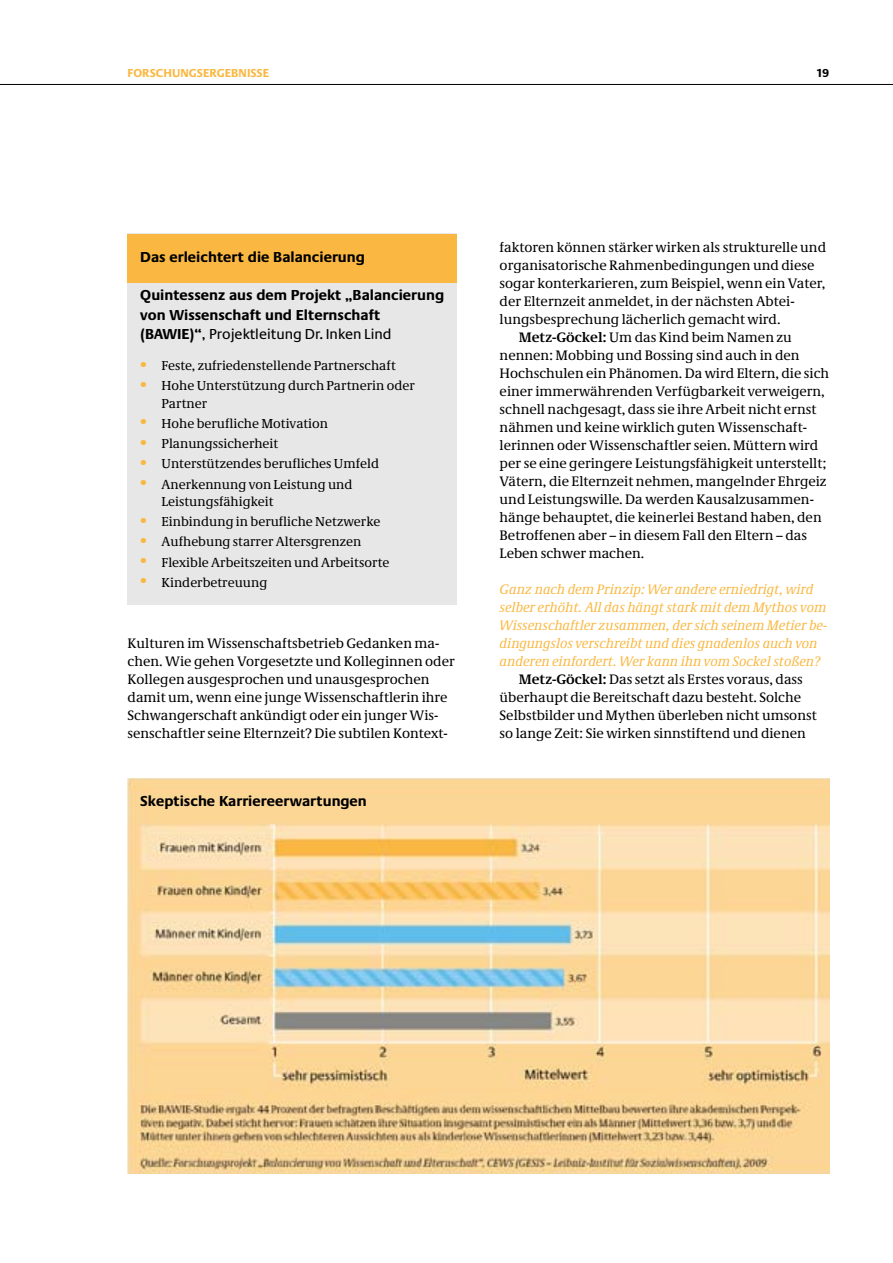
<style>
.page{position:relative;width:893px;height:1263px;background:#fff}
.page>*{position:absolute;margin:0;border:0;box-sizing:border-box;transform-origin:0 0}
.t1{font:19.5px/20.2px "Neue Demos";color:#fab842;text-align:justify}
.t2{font:700 15px/19.5px "Neue Praxis";color:#000}
.t3{font:14.25px/18px "Neue Demos";color:#000}
.t4{font:italic 14.25px/18px "Neue Demos";color:#fab842}
.t5{font:13.5px/20.2px "Neue Demos";color:#000}
.t6{font:700 12px "Neue Praxis";letter-spacing:.005em;color:#fab842}
.t7{font:700 12px "Neue Praxis";color:#000}
.s1{font-weight:400}
.s2{font-weight:700}
</style>
<div class="page">
<hr style="left:0;top:84px;width:893px;height:1px;background:#000">
<div style="left:128px;top:234px;width:329px;height:371px;background:#e7e7e7"></div>
<div style="left:128px;top:234px;width:329px;height:48px;background:#fab842"></div>
<img style="left:128px;top:778px;width:701px;height:396px">
<p class="t6" style="left:128px;top:66px;width:143px">FoRSCHunGSERGEBnISSE</p>
<p class="t7" style="left:817px;top:66px;width:13px">19</p>
<h3 class="t2" style="left:140px;top:247px;width:226px">Das erleichtert die Balancierung</h3>
<p class="t2" style="left:140px;top:285px;width:305px">Quintessenz aus dem Projekt „Balancierung von wissenschaft und Elternschaft (BawIE)“<span class="s1">, Projektleitung Dr. Inken Lind</span></p>
<p class="t5" style="left:162px;top:355px;width:255px">Feste, zufriedenstellende Partnerschaft<br>Hohe Unterstützung durch Partnerin oder</p>
<p class="t5" style="left:162px;top:393px;width:219px">Partner<br>Hohe berufliche Motivation<br>Planungssicherheit<br>Unterstützendes berufliches Umfeld<br>Anerkennung von Leistung und</p>
<p class="t5" style="left:162px;top:491px;width:230px">Leistungsfähigkeit<br>Einbindung in berufliche Netzwerke<br>Aufhebung starrer Altersgrenzen<br>Flexible Arbeitszeiten und Arbeitsorte<br>Kinderbetreuung</p>
<h1 class="t1" style="left:140px;top:355px;width:8px">• •</h1>
<h1 class="t1" style="left:140px;top:413px;width:8px">• • • •</h1>
<h1 class="t1" style="left:140px;top:511px;width:8px">• • • •</h1>
<p class="t3" style="left:128px;top:634px;width:329px">Kulturen im Wissenschaftsbetrieb Gedanken ma&shy;chen. Wie gehen Vorgesetzte und Kolleginnen oder Kollegen ausgesprochen und unausgesprochen damit um, wenn eine junge Wissenschaftlerin ihre Schwangerschaft ankündigt oder ein junger Wis&shy;senschaftler seine Elternzeit? Die subtilen Kontext-</p>
<h3 class="t2" style="left:140px;top:791px;width:228px">Skeptische Karriereerwartungen</h3>
<p class="t3" style="left:500px;top:238px;width:328px">faktoren können stärker wirken als strukturelle und</p>
<p class="t3" style="left:500px;top:256px;width:316px">organisatorische Rahmenbedingungen und diese</p>
<p class="t3" style="left:500px;top:274px;width:327px">sogar konterkarieren, zum Beispiel, wenn ein Vater,</p>
<p class="t3" style="left:500px;top:292px;width:297px">der Elternzeit anmeldet, in der nächsten Abtei-</p>
<p class="t3" style="left:500px;top:310px;width:282px">lungsbesprechung lächerlich gemacht wird.</p>
<p class="t3" style="left:519px;top:328px;width:275px"><span class="s2">Metz-Göckel:</span> Um das Kind beim Namen zu</p>
<p class="t3" style="left:500px;top:346px;width:302px">nennen: Mobbing und Bossing sind auch in den</p>
<p class="t3" style="left:500px;top:364px;width:331px">Hochschulen ein Phänomen. Da wird Eltern, die sich</p>
<p class="t3" style="left:500px;top:382px;width:327px">einer immerwährenden Verfügbarkeit verweigern,</p>
<p class="t3" style="left:500px;top:400px;width:318px">schnell nachgesagt, dass sie ihre Arbeit nicht ernst</p>
<p class="t3" style="left:500px;top:418px;width:309px">nähmen und keine wirklich guten Wissenschaft-</p>
<p class="t3" style="left:500px;top:436px;width:320px">lerinnen oder Wissenschaftler seien. Müttern wird</p>
<p class="t3" style="left:500px;top:454px;width:328px">per se eine geringere Leistungsfähigkeit unterstellt;</p>
<p class="t3" style="left:500px;top:472px;width:328px">Vätern, die Elternzeit nehmen, mangelnder Ehrgeiz</p>
<p class="t3" style="left:500px;top:490px;width:316px">und Leistungswille. Da werden Kausalzusammen-</p>
<p class="t3" style="left:500px;top:508px;width:324px">hänge behauptet, die keinerlei Bestand haben, den</p>
<p class="t3" style="left:500px;top:526px;width:309px">Betroffenen aber – in diesem Fall den Eltern – das</p>
<p class="t3" style="left:500px;top:544px;width:146px">Leben schwer machen.</p>
<p class="t4" style="left:500px;top:580px;width:329px">Ganz nach dem Prinzip: Wer andere erniedrigt, wird selber erhöht. All das hängt stark mit dem Mythos vom Wissenschaftler zusammen, der sich seinem Metier be&shy;dingungslos verschreibt und dies gnadenlos auch von anderen einfordert. Wer kann ihn vom Sockel stoßen?</p>
<p class="t3" style="left:500px;top:670px;width:319px;text-indent:19px"><span class="s2">Metz-Göckel:</span> Das setzt als Erstes voraus, dass überhaupt die Bereitschaft dazu besteht. Solche Selbstbilder und Mythen überleben nicht umsonst so lange Zeit: Sie wirken sinnstiftend und dienen</p>
</div>
